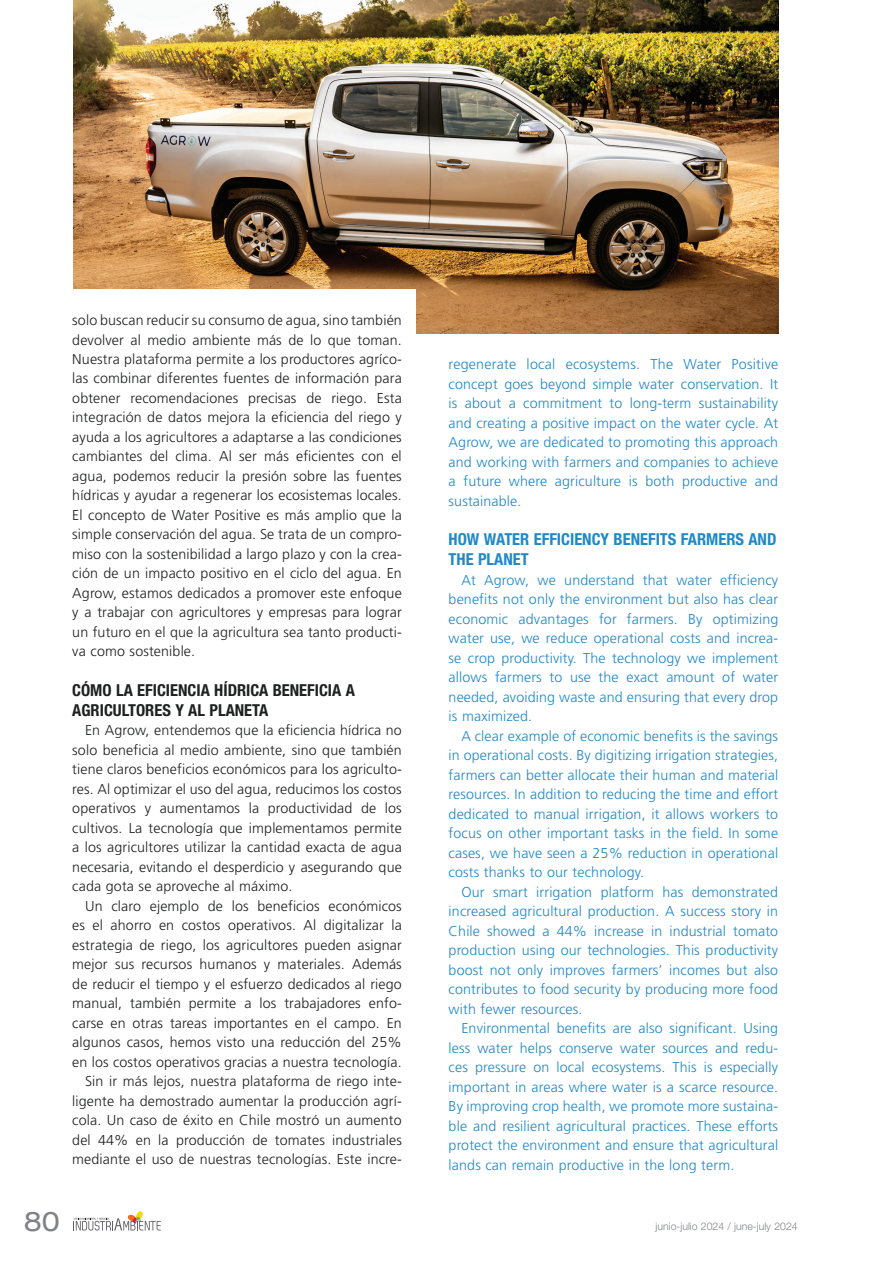
<style>
.page{position:relative;width:893px;height:1263px;background:#fff}
.page>*{position:absolute;margin:0;border:0;box-sizing:border-box;transform-origin:0 0}
.t1{font:expanded 27px "Helvetica Neue LT Std";color:#808285}
.t2{font:700 condensed 16.5px/19.8px "Helvetica Neue LT Std";color:#1f2020}
.t3{font:700 condensed 16.5px/19.8px "Helvetica Neue LT Std";color:#2188c6}
.t4{font:300 14.25px/19.5px "Frutiger";letter-spacing:.01em;color:#1f2020;text-align:justify}
.t5{font:300 14.25px/19.5px "Frutiger";letter-spacing:.01em;color:#2188c6;text-align:justify}
.t6{font:300 10.5px "Helvetica Neue LT Std";color:#808285}
</style>
<div class="page">
<svg style="left:74px;top:1211px;width:87px;height:19px"></svg>
<img style="left:74px;top:0;width:704px;height:333px">
<div style="left:64px;top:289px;width:351px;height:396px;background:#fff"></div>
<p class="t4" style="left:72px;top:311px;width:331px">solo buscan reducir su consumo de agua, sino también devolver al medio ambiente más de lo que toman.<br>Nuestra plataforma permite a los productores agríco&shy;las combinar diferentes fuentes de información para obtener recomendaciones precisas de riego. Esta integración de datos mejora la eficiencia del riego y ayuda a los agricultores a adaptarse a las condiciones cambiantes del clima. Al ser más eficientes con el agua, podemos reducir la presión sobre las fuentes hídricas y ayudar a regenerar los ecosistemas locales.<br>El concepto de Water Positive es más amplio que la simple conservación del agua. Se trata de un compro&shy;miso con la sostenibilidad a largo plazo y con la crea&shy;ción de un impacto positivo en el ciclo del agua. En Agrow, estamos dedicados a promover este enfoque y a trabajar con agricultores y empresas para lograr un futuro en el que la agricultura sea tanto producti&shy;va como sostenible.</p>
<p class="t2" style="left:72px;top:680px;width:284px">CÓMO LA EFICIENCIA HÍDRICA BENEFICIA A<br>AGRICULTORES Y AL PLANETA</p>
<p class="t4" style="left:72px;top:721px;width:331px;text-indent:13px">En Agrow, entendemos que la eficiencia hídrica no solo beneficia al medio ambiente, sino que también tiene claros beneficios económicos para los agriculto&shy;res. Al optimizar el uso del agua, reducimos los costos operativos y aumentamos la productividad de los cultivos. La tecnología que implementamos permite a los agricultores utilizar la cantidad exacta de agua necesaria, evitando el desperdicio y asegurando que cada gota se aproveche al máximo.</p>
<p class="t4" style="left:72px;top:896px;width:331px;text-align:right">Un claro ejemplo de los beneficios económicos es el ahorro en costos operativos. Al digitalizar la estrategia de riego, los agricultores pueden asignar mejor sus recursos humanos y materiales. Además de reducir el tiempo y el esfuerzo dedicados al riego manual, también permite a los trabajadores enfo&shy;carse en otras tareas importantes en el campo. En algunos casos, hemos visto una reducción del 25% en los costos operativos gracias a nuestra tecnología.<br>Sin ir más lejos, nuestra plataforma de riego inte&shy;ligente ha demostrado aumentar la producción agrí&shy;cola. Un caso de éxito en Chile mostró un aumento del 44% en la producción de tomates industriales mediante el uso de nuestras tecnologías. Este incre-</p>
<p class="t5" style="left:449px;top:355px;width:331px">regenerate local ecosystems. The Water Positive concept goes beyond simple water conservation. It is about a commitment to long-term sustainability and creating a positive impact on the water cycle. At Agrow, we are dedicated to promoting this approach and working with farmers and companies to achieve a future where agriculture is both productive and sustainable.</p>
<p class="t3" style="left:449px;top:529px;width:329px">HOW WATER EFFICIENCY BENEFITS FARM ERS AND<br>THE PLANET</p>
<p class="t5" style="left:449px;top:570px;width:331px;text-indent:13px">At Agrow, we understand that water efficiency benefits not only the environment but also has clear economic advantages for farmers. By optimizing water use, we reduce operational costs and increa&shy;se crop productivity. The technology we implement allows farmers to use the exact amount of water needed, avoiding waste and ensuring that every drop is maximized.</p>
<p class="t5" style="left:449px;top:726px;width:331px;text-indent:13px">A clear example of economic benefits is the savings in operational costs. By digitizing irrigation strategies, farmers can better allocate their human and material resources. In addition to reducing the time and effort dedicated to manual irrigation, it allows workers to focus on other important tasks in the field. In some cases, we have seen a 25% reduction in operational costs thanks to our technology.</p>
<p class="t5" style="left:449px;top:882px;width:331px;text-indent:13px">Our smart irrigation platform has demonstrated increased agricultural production. A success story in Chile showed a 44% increase in industrial tomato production using our technologies. This productivity boost not only improves farmers’ incomes but also contributes to food security by producing more food with fewer resources.</p>
<p class="t5" style="left:449px;top:1019px;width:331px;text-indent:13px">Environmental benefits are also significant. Using less water helps conserve water sources and redu&shy;ces pressure on local ecosystems. This is especially important in areas where water is a scarce resource.<br>By improving crop health, we promote more sustaina&shy;ble and resilient agricultural practices. These efforts protect the environment and ensure that agricultural lands can remain productive in the long term.</p>
<h1 class="t1" style="left:24px;top:1205px;width:38px">80</h1>
<p class="t6" style="left:655px;top:1220px;width:144px">junio-julio 2024 / june-july 2024</p>
</div>
